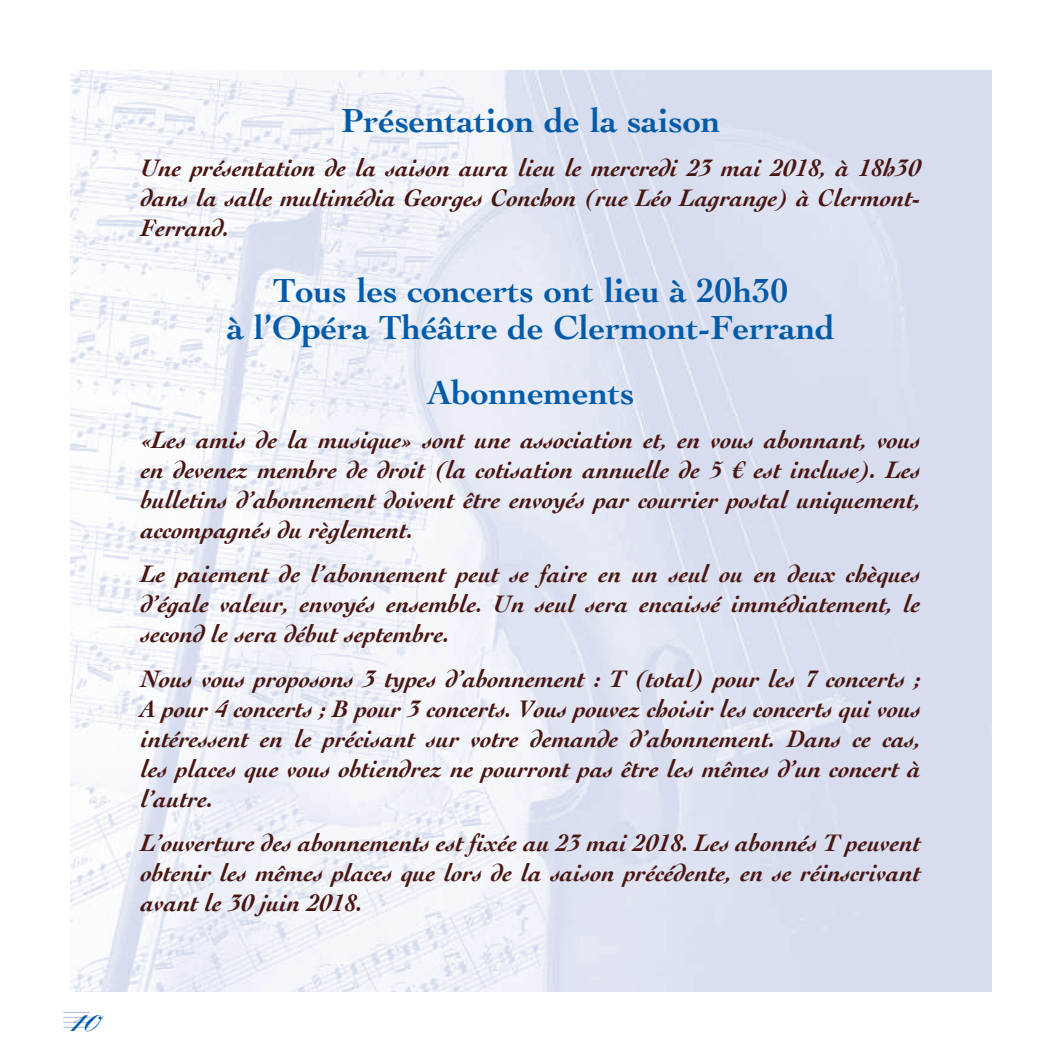
<style>
.page{position:relative;width:1062px;height:1062px;background:#fff}
.page>*{position:absolute;margin:0;border:0;box-sizing:border-box;transform-origin:0 0}
.t1{font:700 35px/37px "Cochin";color:#015ba9;text-align:center}
.t2{font:900 27.5px "Kuenstler Script";color:#015ba9}
.t3{font:italic 700 25px/30px "Cochin";color:#491511;text-align:justify}
</style>
<div class="page">
<img style="left:70px;top:70px;width:921px;height:921px">
<svg style="left:63px;top:1012px;width:27px;height:16px"></svg>
<h1 class="t1" style="left:341px;top:100px;width:381px">Présentation de la saison</h1>
<p class="t3" style="left:141px;top:151px;width:781px">Une présentation de la saison aura lieu le mercredi 23 mai 2018, à 18h30 dans la salle multimédia Georges Conchon (rue Léo Lagrange) à Clermont-Ferrand.</p>
<h1 class="t1" style="left:227px;top:270px;width:609px">Tous les concerts ont lieu à 20h30<br>à l’Opéra Théâtre de Clermont-Ferrand</h1>
<h1 class="t1" style="left:427px;top:372px;width:209px">Abonnements</h1>
<p class="t3" style="left:141px;top:424px;width:781px">«Les amis de la musique» sont une association et, en vous abonnant, vous en devenez membre de droit (la cotisation annuelle de 5 € est incluse). Les bulletins d’abonnement doivent être envoyés par courrier postal uniquement, accompagnés du règlement.</p>
<p class="t3" style="left:141px;top:558px;width:781px">Le paiement de l’abonnement peut se faire en un seul ou en deux chèques d’égale valeur, envoyés ensemble. Un seul sera encaissé immédiatement, le second le sera début septembre.</p>
<p class="t3" style="left:141px;top:662px;width:781px">Nous vous proposons 3 types d’abonnement : T (total) pour les 7 concerts ; A pour 4 concerts ; B pour 3 concerts. Vous pouvez choisir les concerts qui vous intéressent en le précisant sur votre demande d’abonnement. Dans ce cas, les places que vous obtiendrez ne pourront pas être les mêmes d’un concert à l’autre.</p>
<p class="t3" style="left:141px;top:826px;width:781px">L’ouverture des abonnements est fixée au 23 mai 2018. Les abonnés T peuvent obtenir les mêmes places que lors de la saison précédente, en se réinscrivant avant le 30 juin 2018.</p>
<p class="t2" style="left:70px;top:1004px;width:31px">10</p>
</div>
